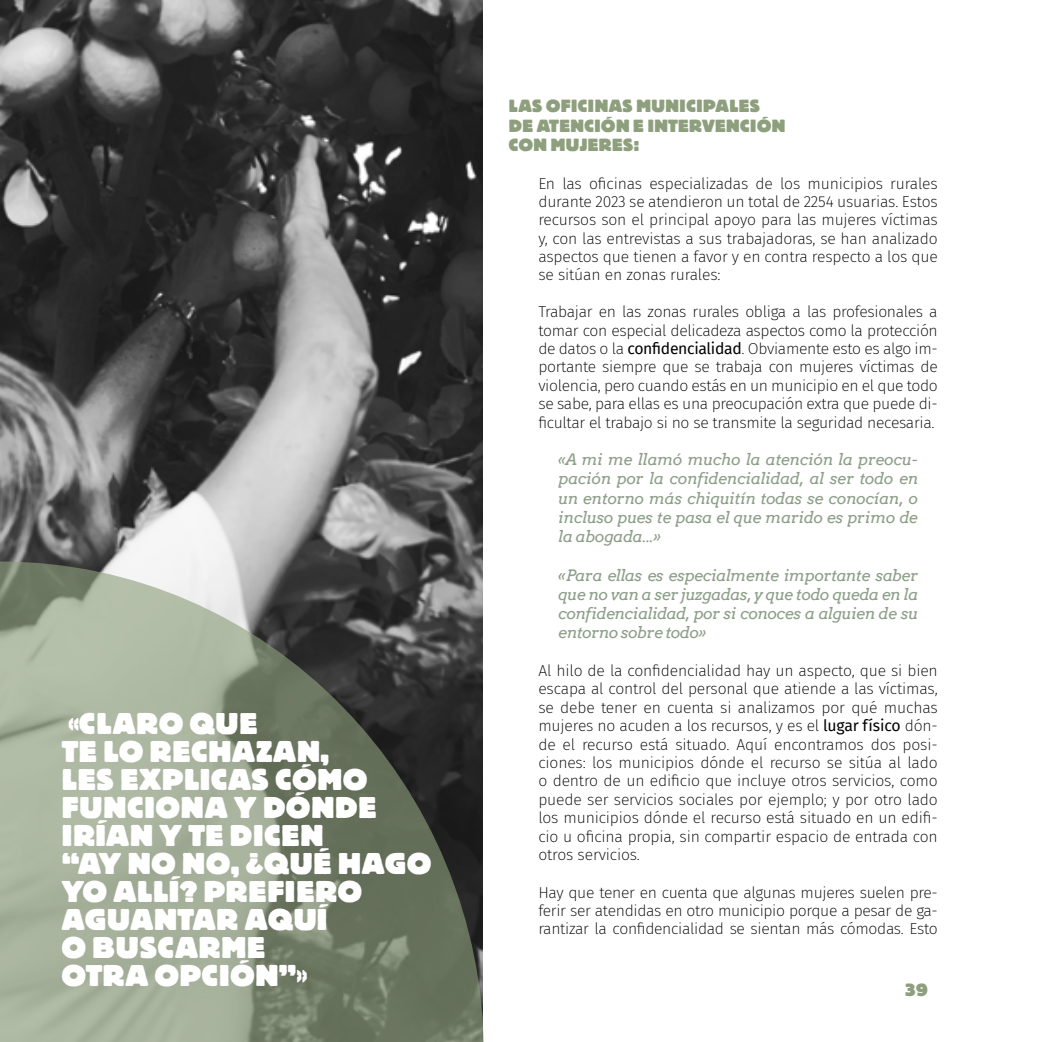
<style>
.page{position:relative;width:1042px;height:1042px;background:#fff}
.page>*{position:absolute;margin:0;border:0;box-sizing:border-box;transform-origin:0 0}
.t1{font:800 29.75px/28px "Block Pro";letter-spacing:.03em;color:#fff}
.t2{font:800 17.5px/19.2px "Block Pro";letter-spacing:.03em;color:#8e9f7d}
.t3{font:800 17.5px "Block Pro";color:#8e9f7e}
.t4{font:200 15.75px/18.4px "Fira Sans";letter-spacing:-.02em;color:#000;text-align:justify}
.t5{font:italic 15.75px/19.2px "Arvo";letter-spacing:-.025em;color:#8c9f88;text-align:justify}
.s1{font-weight:400}
</style>
<div class="page">
<img style="left:0;top:0;width:483px;height:561px">
<svg style="left:0;top:561px;width:484px;height:481px;background:#828a7a"></svg>
<h1 class="t1" style="left:62px;top:709px;width:371px">«CLARO QUE<br>TE LO RECHAZAN,<br>LES EXPLICAS CÓMO<br>FUNCIONA Y DÓNDE<br>IRÍAN Y TE DICEN<br>“AY NO NO, ¿QUÉ HAGO<br>YO ALLÍ? PREFIERO<br>AGUANTAR AQUÍ<br>O BUSCARME<br>OTRA OPCIÓN”»</h1>
<p class="t2" style="left:509px;top:96px;width:278px">LAS OFICINAS MUNICIPALES<br>DE ATENCIÓN E INTERVENCIÓN<br>CON MUJERES:</p>
<p class="t4" style="left:538px;top:174px;width:401px">En las oficinas especializadas de los municipios rurales durante 2023 se atendieron un total de 2254 usuarias. Estos recursos son el principal apoyo para las mujeres víctimas y, con las entrevistas a sus trabajadoras, se han analizado aspectos que tienen a favor y en contra respecto a los que se sitúan en zonas rurales:</p>
<p class="t4" style="left:538px;top:302px;width:401px">Trabajar en las zonas rurales obliga a las profesionales a tomar con especial delicadeza aspectos como la protección de datos o la <span class="s1">confidencialidad</span>. Obviamente esto es algo im&shy;portante siempre que se trabaja con mujeres víctimas de violencia, pero cuando estás en un municipio en el que todo se sabe, para ellas es una preocupación extra que puede di&shy;ficultar el trabajo si no se transmite la seguridad necesaria.</p>
<p class="t5" style="left:558px;top:450px;width:361px">«A mi me llamó mucho la atención la preocu&shy;pación por la confidencialidad, al ser todo en un entorno más chiquitín todas se conocían, o incluso pues te pasa el que marido es primo de la abogada...»</p>
<p class="t5" style="left:558px;top:565px;width:361px">«Para ellas es especialmente importante saber que no van a ser juzgadas, y que todo queda en la confidencialidad, por si conoces a alguien de su entorno sobre todo»</p>
<p class="t4" style="left:538px;top:661px;width:401px">Al hilo de la confidencialidad hay un aspecto, que si bien escapa al control del personal que atiende a las víctimas, se debe tener en cuenta si analizamos por qué muchas mujeres no acuden a los recursos, y es el <span class="s1">lugar físico</span> dón&shy;de el recurso está situado. Aquí encontramos dos posi&shy;ciones: los municipios dónde el recurso se sitúa al lado o dentro de un edificio que incluye otros servicios, como puede ser servicios sociales por ejemplo; y por otro lado los municipios dónde el recurso está situado en un edifi&shy;cio u oficina propia, sin compartir espacio de entrada con otros servicios.</p>
<p class="t4" style="left:538px;top:883px;width:401px">Hay que tener en cuenta que algunas mujeres suelen pre&shy;ferir ser atendidas en otro municipio porque a pesar de ga&shy;rantizar la confidencialidad se sientan más cómodas. Esto</p>
<p class="t3" style="left:904px;top:978px;width:25px">39</p>
</div>
